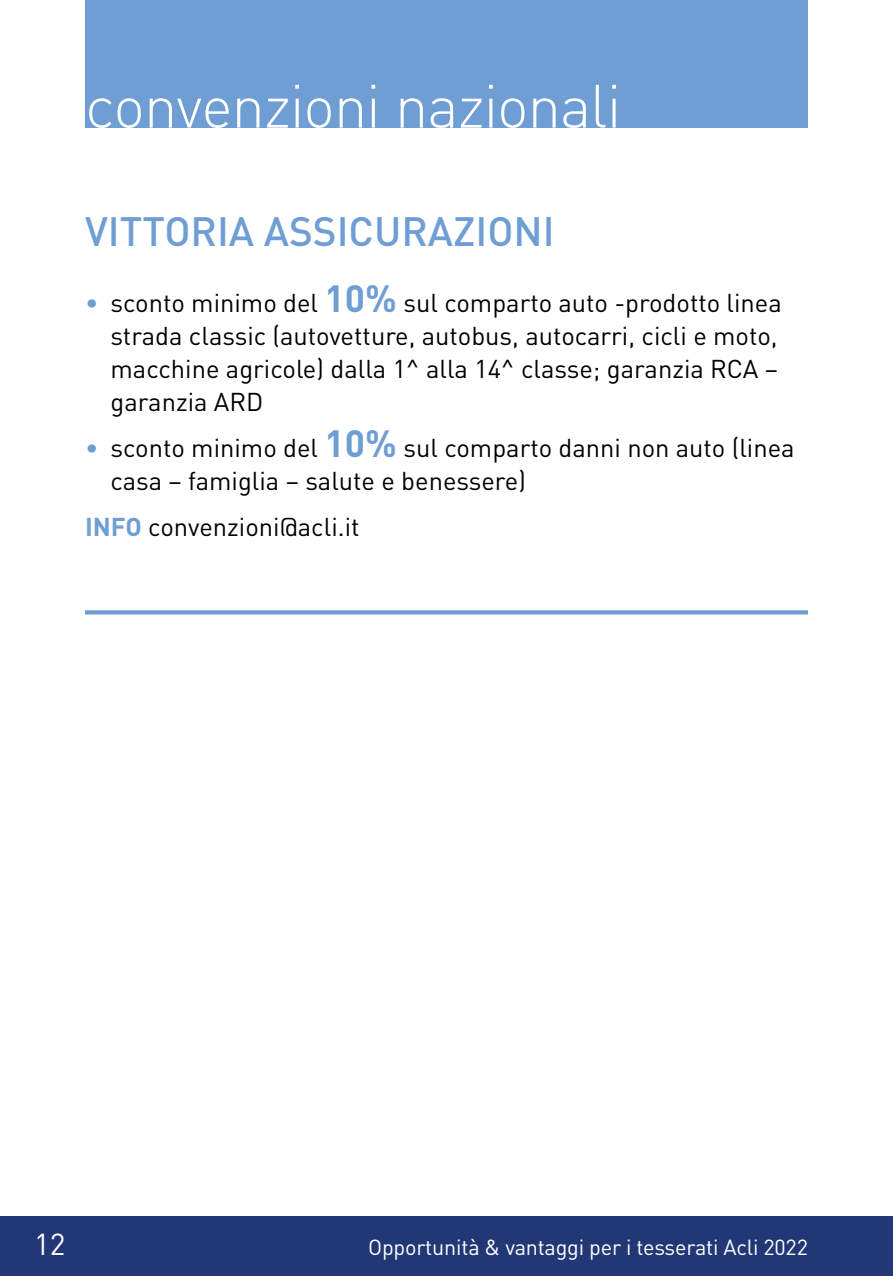
<style>
.page{position:relative;width:893px;height:1276px;background:#fff}
.page>*{position:absolute;margin:0;border:0;box-sizing:border-box;transform-origin:0 0}
.t1{font:300 60px "DIN";letter-spacing:-.02em;color:#fff}
.t2{font:500 40.5px "DIN";color:#6f9ed4}
.t3{font:30px "DIN";color:#fff}
.t4{font:25.5px/33px "DIN";color:#000}
.t5{font:21.6px "DIN";letter-spacing:-.01em;color:#fff}
.s1{color:#6f9ed4}
.s2{font-weight:700;font-size:37.5px;color:#6f9ed4}
.s3{font-weight:700;color:#6f9ed4}
</style>
<div class="page">
<div style="left:0;top:1216px;width:893px;height:60px;background:#223775"></div>
<div style="left:85px;top:0;width:723px;height:128px;background:#6f9ed4"></div>
<svg style="left:85px;top:610px;width:723px;height:4px;background:#79a5d7"></svg>
<h1 class="t1" style="left:85px;top:69px;width:538px">convenzioni nazionali</h1>
<h2 class="t2" style="left:85px;top:206px;width:471px">VITTORIA ASSICURAZIONI</h2>
<p class="t4" style="left:111px;top:286px;width:673px;text-indent:-26px"><span class="s1">•</span> sconto minimo del <span class="s2">10%</span> sul comparto auto -prodotto linea strada classic (autovetture, autobus, autocarri, cicli e moto, macchine agricole) dalla 1^ alla 14^ classe; garanzia RCA – garanzia ARD</p>
<p class="t4" style="left:111px;top:431px;width:686px;text-indent:-26px"><span class="s1">•</span> sconto minimo del <span class="s2">10%</span> sul comparto danni non auto (linea casa – famiglia – salute e benessere)</p>
<p class="t4" style="left:85px;top:509px;width:276px"><span class="s3">INFO</span> convenzioni@acli.it</p>
<p class="t3" style="left:34px;top:1225px;width:33px">12</p>
<p class="t5" style="left:368px;top:1233px;width:441px">Opportunità &amp; vantaggi per i tesserati Acli 2022</p>
</div>
